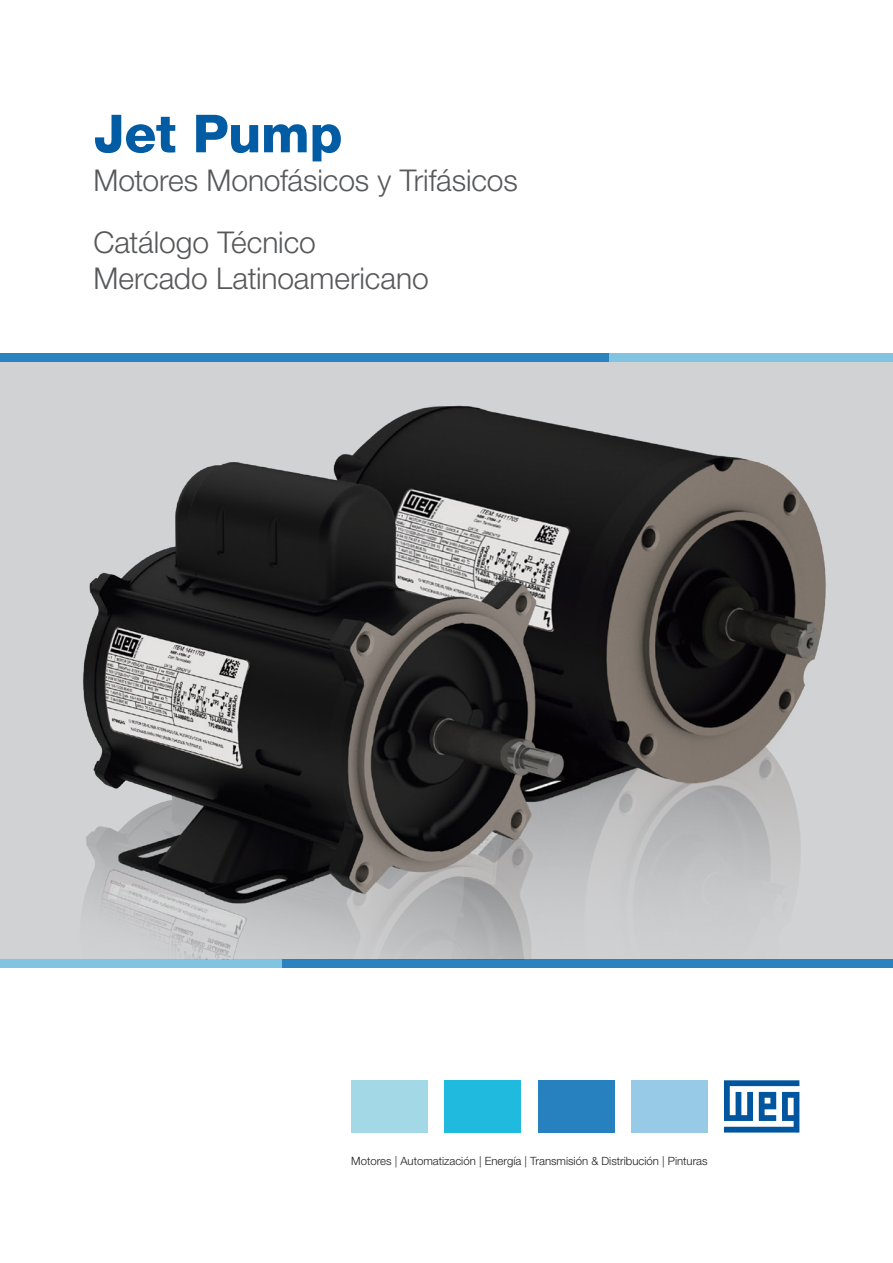
<style>
.page{position:relative;width:893px;height:1263px;background:#fff}
.page>*{position:absolute;margin:0;border:0;box-sizing:border-box;transform-origin:0 0}
._02___Subtitle_GREY{font:800 52.5px "Helvetica Neue LT Pro";letter-spacing:-.005em;color:#015ca3}
._02___Subtitle_GREY-2{font:300 30px/36px "Helvetica Neue LT Pro";letter-spacing:-.005em;color:#57585a}
.t1{font:300 11.4px "Helvetica Neue LT Pro";color:#1d1d1b}
</style>
<div class="page">
<div style="left:0;top:361px;width:893px;height:598px;background:#d1d2d4"></div>
<div style="left:610px;top:353px;width:283px;height:8px;background:#81c4e2"></div>
<div style="left:282px;top:959px;width:611px;height:9px;background:#2a83be"></div>
<div style="left:0;top:959px;width:282px;height:9px;background:#81c4e2"></div>
<img style="left:2px;top:353px;width:828px;height:606px">
<svg style="left:724px;top:1080px;width:75px;height:52px"></svg>
<div style="left:351px;top:1080px;width:77px;height:52px;background:#a3d8e7"></div>
<div style="left:445px;top:1080px;width:76px;height:52px;background:#20badf"></div>
<div style="left:538px;top:1080px;width:76px;height:52px;background:#2881bf"></div>
<div style="left:631px;top:1080px;width:77px;height:52px;background:#96cae6"></div>
<p class="_02___Subtitle_GREY" style="left:94px;top:102px;width:251px">Jet Pump</p>
<p class="_02___Subtitle_GREY-2" style="left:94px;top:161px;width:426px">Motores Monofásicos y Trifásicos</p>
<p class="_02___Subtitle_GREY-2" style="left:94px;top:224px;width:337px">Catálogo Técnico<br>Mercado Latinoamericano</p>
<p class="t1" style="left:351px;top:1154px;width:358px">Motores | Automatización | Energía | Transmisión &amp; Distribución | Pinturas</p>
</div>
